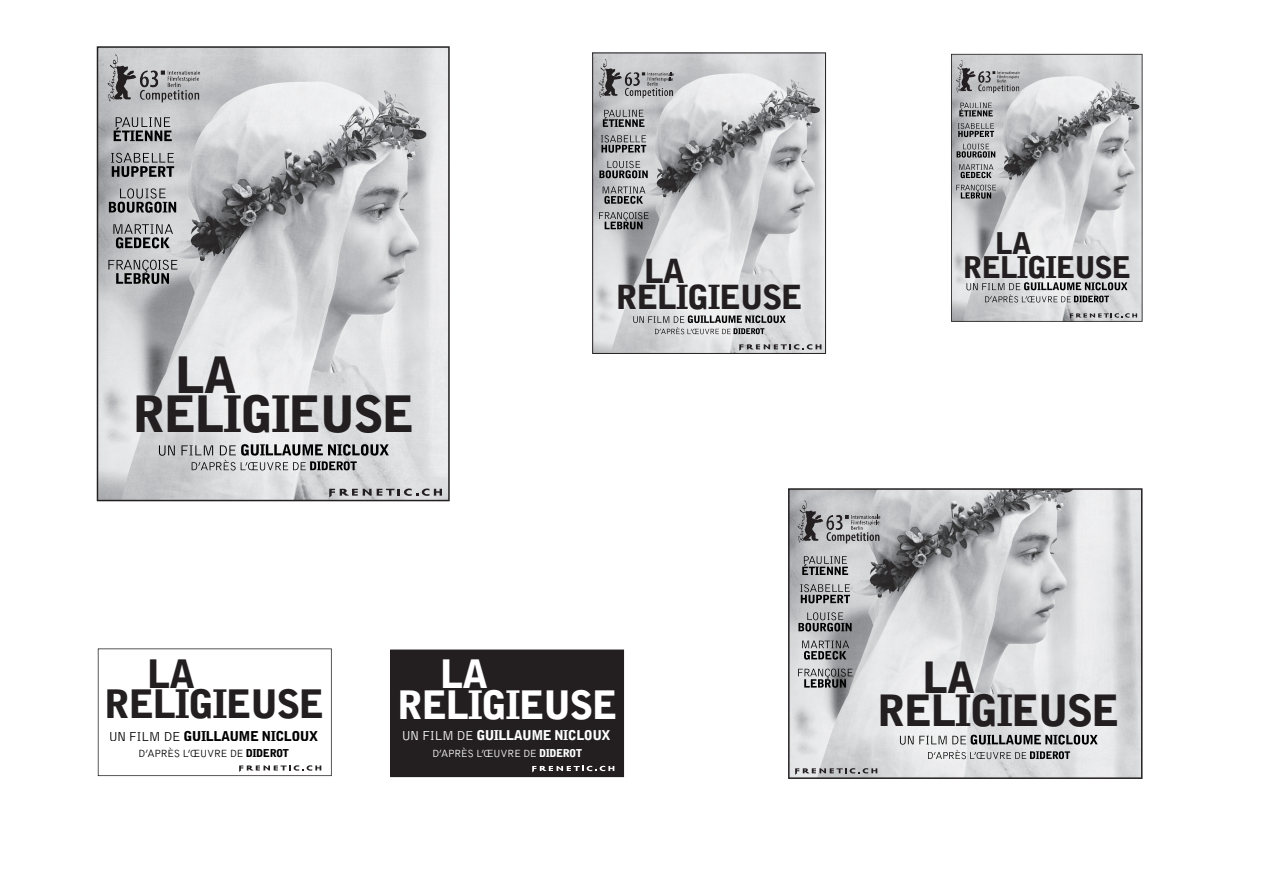
<style>
.page{position:relative;width:1263px;height:893px;background:#fff}
.page>*{position:absolute;margin:0;border:0;box-sizing:border-box;transform-origin:0 0}
.t1{font:900 49.95px "Bell Gothic";letter-spacing:-.045em;color:#231f20}
.t2{font:900 42.9px "Bell Gothic";letter-spacing:-.045em;color:#231f20}
.t3{font:900 39px "Bell Gothic";letter-spacing:-.045em;color:#231f20}
.t4{font:900 39px "Bell Gothic";letter-spacing:-.045em;color:#fff}
.t5{font:900 33px "Bell Gothic";letter-spacing:-.045em;color:#231f20}
.t6{font:900 29.7px "Bell Gothic";letter-spacing:-.045em;color:#231f20}
.t7{font:900 13.5px "Bell Gothic";letter-spacing:-.045em;color:#000}
.t8{font:900 13.5px "Bell Gothic";letter-spacing:-.045em;color:#fff}
.t9{font:300 10.8px "Bell Gothic";letter-spacing:-.045em;color:#000}
.t10{font:300 10.8px "Bell Gothic";letter-spacing:-.045em;color:#fff}
.s1{font-weight:300}
.s2{font-weight:900}
</style>
<div class="page">
<svg style="left:97px;top:46px;width:353px;height:455px;background:#c8c9cb"></svg>
<img style="left:159px;top:445px;width:78px;height:11px">
<img style="left:241px;top:444px;width:148px;height:12px">
<img style="left:192px;top:460px;width:114px;height:10px">
<img style="left:310px;top:461px;width:47px;height:9px">
<img style="left:116px;top:117px;width:54px;height:10px">
<img style="left:114px;top:128px;width:58px;height:13px">
<img style="left:111px;top:153px;width:63px;height:10px">
<img style="left:112px;top:166px;width:62px;height:11px">
<img style="left:120px;top:188px;width:46px;height:11px">
<img style="left:109px;top:202px;width:67px;height:11px">
<img style="left:113px;top:224px;width:60px;height:10px">
<img style="left:116px;top:237px;width:54px;height:11px">
<img style="left:108px;top:260px;width:69px;height:13px">
<img style="left:116px;top:273px;width:53px;height:11px">
<img style="left:108px;top:54px;width:9px;height:47px">
<svg style="left:329px;top:488px;width:113px;height:10px"></svg>
<svg style="left:592px;top:52px;width:234px;height:302px;background:#c7c8ca"></svg>
<img style="left:603px;top:110px;width:41px;height:7px">
<img style="left:603px;top:117px;width:41px;height:10px">
<img style="left:601px;top:135px;width:45px;height:8px">
<img style="left:601px;top:145px;width:45px;height:8px">
<img style="left:607px;top:161px;width:33px;height:7px">
<img style="left:599px;top:170px;width:49px;height:8px">
<img style="left:603px;top:186px;width:42px;height:7px">
<img style="left:604px;top:196px;width:39px;height:8px">
<img style="left:599px;top:212px;width:50px;height:9px">
<img style="left:605px;top:222px;width:37px;height:7px">
<svg style="left:668px;top:72px;width:6px;height:9px"></svg>
<svg style="left:669px;top:90px;width:4px;height:6px"></svg>
<img style="left:599px;top:59px;width:8px;height:38px">
<img style="left:633px;top:316px;width:52px;height:7px">
<img style="left:688px;top:315px;width:98px;height:8px">
<img style="left:655px;top:327px;width:76px;height:7px">
<img style="left:733px;top:328px;width:31px;height:6px">
<svg style="left:739px;top:344px;width:82px;height:7px"></svg>
<svg style="left:951px;top:54px;width:191px;height:268px;background:#c7c8ca"></svg>
<img style="left:966px;top:283px;width:55px;height:7px">
<img style="left:1024px;top:282px;width:103px;height:8px">
<img style="left:985px;top:294px;width:86px;height:8px">
<img style="left:1074px;top:296px;width:35px;height:6px">
<img style="left:959px;top:103px;width:34px;height:6px">
<img style="left:959px;top:109px;width:34px;height:7px">
<img style="left:958px;top:123px;width:36px;height:6px">
<img style="left:958px;top:131px;width:36px;height:6px">
<img style="left:963px;top:144px;width:26px;height:5px">
<img style="left:956px;top:151px;width:39px;height:7px">
<img style="left:959px;top:164px;width:34px;height:6px">
<img style="left:961px;top:172px;width:31px;height:6px">
<img style="left:956px;top:185px;width:40px;height:7px">
<img style="left:961px;top:192px;width:30px;height:7px">
<svg style="left:978px;top:71px;width:6px;height:20px"></svg>
<img style="left:956px;top:60px;width:7px;height:33px">
<svg style="left:1070px;top:313px;width:67px;height:6px"></svg>
<svg style="left:788px;top:488px;width:354px;height:291px;background:#c9cacc"></svg>
<img style="left:804px;top:556px;width:43px;height:8px">
<img style="left:802px;top:564px;width:46px;height:11px">
<img style="left:800px;top:584px;width:50px;height:8px">
<img style="left:801px;top:595px;width:49px;height:8px">
<img style="left:807px;top:612px;width:36px;height:8px">
<img style="left:798px;top:623px;width:54px;height:8px">
<img style="left:802px;top:640px;width:47px;height:8px">
<img style="left:804px;top:651px;width:42px;height:9px">
<img style="left:798px;top:669px;width:55px;height:10px">
<img style="left:804px;top:679px;width:42px;height:9px">
<svg style="left:874px;top:515px;width:6px;height:9px"></svg>
<svg style="left:826px;top:532px;width:53px;height:11px"></svg>
<img style="left:798px;top:500px;width:8px;height:43px">
<img style="left:900px;top:736px;width:67px;height:9px">
<img style="left:971px;top:735px;width:127px;height:10px">
<img style="left:928px;top:750px;width:99px;height:9px">
<img style="left:1030px;top:751px;width:40px;height:8px">
<svg style="left:795px;top:768px;width:82px;height:7px"></svg>
<svg style="left:98px;top:648px;width:234px;height:128px"></svg>
<div style="left:390px;top:649px;width:234px;height:128px;background:#231f20"></div>
<img style="left:826px;top:515px;width:48px;height:15px">
<img style="left:140px;top:70px;width:60px;height:17px">
<img style="left:625px;top:72px;width:43px;height:14px">
<img style="left:985px;top:71px;width:35px;height:12px">
<h1 class="t1" style="left:175px;top:346px;width:63px">LA</h1>
<h1 class="t1" style="left:133px;top:385px;width:284px">RELIGIEUSE</h1>
<h3 class="t6" style="left:995px;top:226px;width:38px">LA</h3>
<h3 class="t5" style="left:644px;top:252px;width:42px">LA</h3>
<h3 class="t6" style="left:963px;top:250px;width:170px">RELIGIEUSE</h3>
<h3 class="t5" style="left:616px;top:278px;width:188px">RELIGIEUSE</h3>
<h3 class="t3" style="left:147px;top:651px;width:50px">LA</h3>
<h3 class="t3" style="left:104px;top:682px;width:222px">RELIGIEUSE</h3>
<h3 class="t4" style="left:440px;top:652px;width:50px">LA</h3>
<h3 class="t4" style="left:397px;top:682px;width:222px">RELIGIEUSE</h3>
<p class="t8" style="left:402px;top:727px;width:210px"><span class="s1">UN FILM DE</span> GUILLAUME NICLOUX</p>
<p class="t7" style="left:108px;top:728px;width:211px"><span class="s1">UN FILM DE</span> GUILLAUME NICLOUX</p>
<p class="t9" style="left:138px;top:748px;width:152px">D’APRÈS L’ŒUVRE DE <span class="s2">DIDEROT</span></p>
<p class="t10" style="left:432px;top:748px;width:152px">D’APRÈS L’ŒUVRE DE <span class="s2">DIDEROT</span></p>
<h2 class="t2" style="left:922px;top:652px;width:54px">LA</h2>
<h2 class="t2" style="left:877px;top:686px;width:244px">RELIGIEUSE</h2>
</div>
